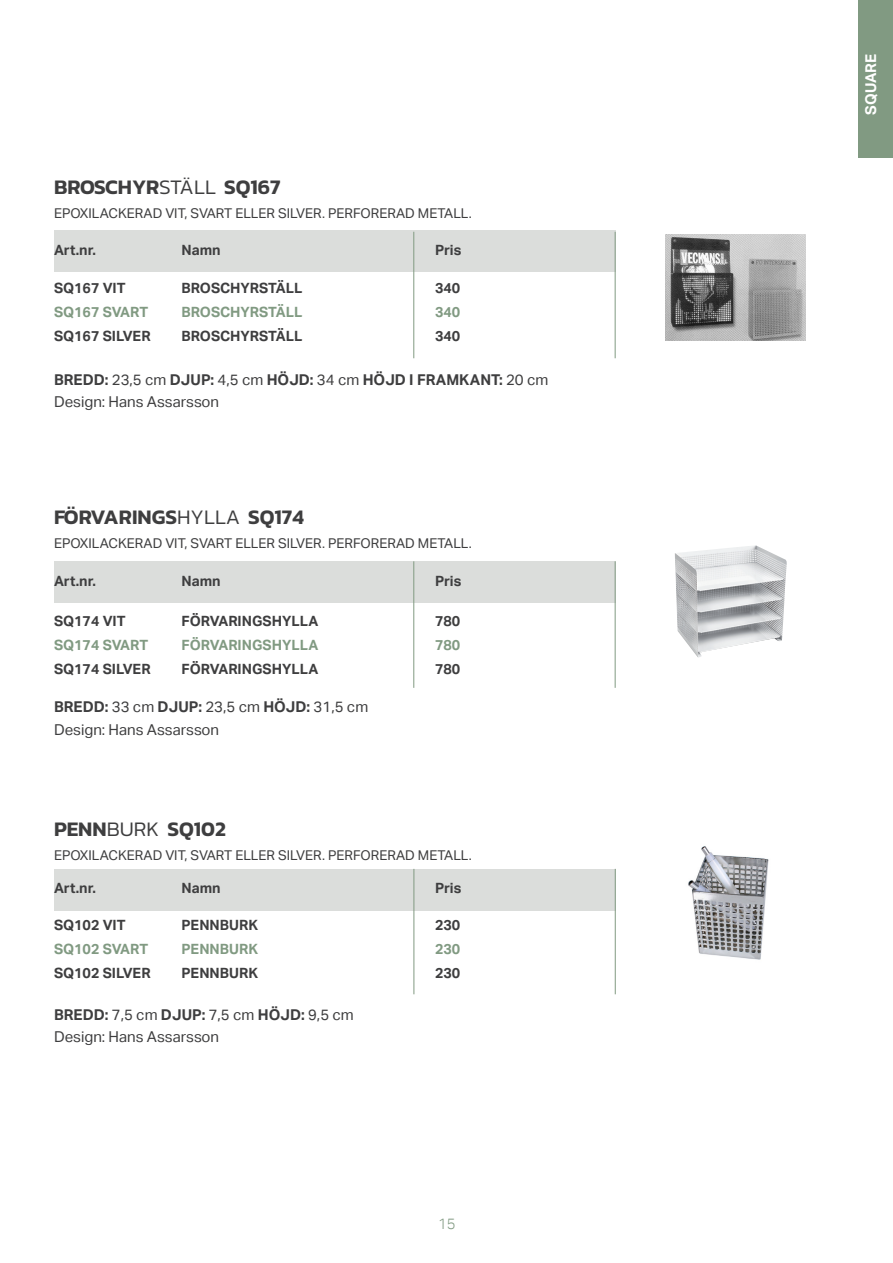
<style>
.page{position:relative;width:893px;height:1263px;background:#fff}
.page>*{position:absolute;margin:0;border:0;box-sizing:border-box;transform-origin:0 0}
.t1{font:600 21px "Kanit";color:#3e3e3f}
.t2{font:700 15px "Aktiv Grotesk";color:#3e3e3f}
.t3{font:15px "Aktiv Grotesk";color:#3e3e3f}
.t4{font:700 15px "Aktiv Grotesk";color:#fff}
.t5{font:300 15px "Aktiv Grotesk";color:#819a82}
.SQUARE_ARTIKELLISTA{font:700 14.25px "Aktiv Grotesk";color:#3e3e3f}
.SQUARE_ARTIKELLISTA-2{font:700 14.25px "Aktiv Grotesk";color:#819a82}
.SQUARE_ARTIKEL_RUBRI{font:700 14.25px "Aktiv Grotesk";color:#3e3e3f}
.t6{font:13.5px "Aktiv Grotesk";color:#3e3e3f}
.s1{font-weight:300}
.s2{font-weight:400}
</style>
<div class="page">
<img style="left:675px;top:545px;width:112px;height:112px">
<div style="left:859px;top:0;width:34px;height:157px;background:#819a82"></div>
<div style="left:54px;top:561px;width:561px;height:42px;background:#dbdddb"></div>
<img style="left:666px;top:235px;width:140px;height:106px">
<div style="left:54px;top:230px;width:561px;height:42px;background:#dbdddb"></div>
<hr style="left:413px;top:232px;width:1px;height:126px;background:#819a82">
<hr style="left:615px;top:232px;width:1px;height:126px;background:#819a82">
<hr style="left:413px;top:561px;width:1px;height:127px;background:#819a82">
<hr style="left:615px;top:561px;width:1px;height:127px;background:#819a82">
<div style="left:54px;top:869px;width:561px;height:41px;background:#dbdddb"></div>
<hr style="left:414px;top:869px;width:1px;height:125px;background:#819a82">
<hr style="left:615px;top:869px;width:1px;height:125px;background:#819a82">
<img style="left:688px;top:846px;width:81px;height:114px">
<p class="t1" style="left:54px;top:171px;width:228px">BROSCHYR<span class="s1">STÄLL</span> SQ167</p>
<p class="t6" style="left:54px;top:206px;width:419px">EPOXILACKERAD VIT, SVART ELLER SILVER. PERFORERAD METALL.</p>
<p class="SQUARE_ARTIKEL_RUBRI" style="left:54px;top:241px;width:43px">Art.nr.</p>
<p class="SQUARE_ARTIKEL_RUBRI" style="left:182px;top:241px;width:41px">Namn</p>
<p class="SQUARE_ARTIKEL_RUBRI" style="left:435px;top:241px;width:28px">Pris</p>
<p class="SQUARE_ARTIKELLISTA" style="left:54px;top:280px;width:73px">SQ167 VIT</p>
<p class="SQUARE_ARTIKELLISTA" style="left:181px;top:280px;width:122px">BROSCHYRSTÄLL</p>
<p class="SQUARE_ARTIKELLISTA" style="left:435px;top:280px;width:27px">340</p>
<p class="SQUARE_ARTIKELLISTA-2" style="left:54px;top:304px;width:96px">SQ167 SVART</p>
<p class="SQUARE_ARTIKELLISTA-2" style="left:181px;top:304px;width:122px">BROSCHYRSTÄLL</p>
<p class="SQUARE_ARTIKELLISTA-2" style="left:435px;top:304px;width:27px">340</p>
<p class="SQUARE_ARTIKELLISTA" style="left:54px;top:328px;width:98px">SQ167 SILVER</p>
<p class="SQUARE_ARTIKELLISTA" style="left:181px;top:328px;width:122px">BROSCHYRSTÄLL</p>
<p class="SQUARE_ARTIKELLISTA" style="left:435px;top:328px;width:27px">340</p>
<p class="t2" style="left:54px;top:371px;width:496px">BREDD: <span class="s2">23,5 cm</span> DJUP: <span class="s2">4,5 cm</span> HÖJD: <span class="s2">34 cm</span> HÖJD I FRAMKANT: <span class="s2">20 cm</span></p>
<p class="t3" style="left:54px;top:393px;width:167px">Design: Hans Assarsson</p>
<p class="t1" style="left:54px;top:501px;width:251px">FÖRVARINGS<span class="s1">HYLLA</span> SQ174</p>
<p class="t6" style="left:54px;top:535px;width:419px">EPOXILACKERAD VIT, SVART ELLER SILVER. PERFORERAD METALL.</p>
<p class="SQUARE_ARTIKEL_RUBRI" style="left:54px;top:572px;width:43px">Art.nr.</p>
<p class="SQUARE_ARTIKEL_RUBRI" style="left:182px;top:572px;width:41px">Namn</p>
<p class="SQUARE_ARTIKEL_RUBRI" style="left:435px;top:572px;width:28px">Pris</p>
<p class="SQUARE_ARTIKELLISTA" style="left:54px;top:612px;width:73px">SQ174 VIT</p>
<p class="SQUARE_ARTIKELLISTA" style="left:181px;top:612px;width:138px">FÖRVARINGSHYLLA</p>
<p class="SQUARE_ARTIKELLISTA" style="left:435px;top:612px;width:27px">780</p>
<p class="SQUARE_ARTIKELLISTA-2" style="left:54px;top:636px;width:96px">SQ174 SVART</p>
<p class="SQUARE_ARTIKELLISTA-2" style="left:181px;top:636px;width:138px">FÖRVARINGSHYLLA</p>
<p class="SQUARE_ARTIKELLISTA-2" style="left:435px;top:636px;width:27px">780</p>
<p class="SQUARE_ARTIKELLISTA" style="left:54px;top:660px;width:98px">SQ174 SILVER</p>
<p class="SQUARE_ARTIKELLISTA" style="left:181px;top:660px;width:138px">FÖRVARINGSHYLLA</p>
<p class="SQUARE_ARTIKELLISTA" style="left:435px;top:660px;width:27px">780</p>
<p class="t2" style="left:54px;top:698px;width:316px">BREDD: <span class="s2">33 cm</span> DJUP: <span class="s2">23,5 cm</span> HÖJD: <span class="s2">31,5 cm</span></p>
<p class="t3" style="left:54px;top:721px;width:167px">Design: Hans Assarsson</p>
<p class="t1" style="left:54px;top:813px;width:173px">PENN<span class="s1">BURK</span> SQ102</p>
<p class="t6" style="left:54px;top:847px;width:419px">EPOXILACKERAD VIT, SVART ELLER SILVER. PERFORERAD METALL.</p>
<p class="SQUARE_ARTIKEL_RUBRI" style="left:54px;top:880px;width:43px">Art.nr.</p>
<p class="SQUARE_ARTIKEL_RUBRI" style="left:182px;top:880px;width:41px">Namn</p>
<p class="SQUARE_ARTIKEL_RUBRI" style="left:435px;top:880px;width:28px">Pris</p>
<p class="SQUARE_ARTIKELLISTA" style="left:54px;top:917px;width:73px">SQ102 VIT</p>
<p class="SQUARE_ARTIKELLISTA" style="left:181px;top:917px;width:78px">PENNBURK</p>
<p class="SQUARE_ARTIKELLISTA" style="left:435px;top:917px;width:27px">230</p>
<p class="SQUARE_ARTIKELLISTA-2" style="left:54px;top:941px;width:96px">SQ102 SVART</p>
<p class="SQUARE_ARTIKELLISTA-2" style="left:181px;top:941px;width:78px">PENNBURK</p>
<p class="SQUARE_ARTIKELLISTA-2" style="left:435px;top:941px;width:27px">230</p>
<p class="SQUARE_ARTIKELLISTA" style="left:54px;top:965px;width:98px">SQ102 SILVER</p>
<p class="SQUARE_ARTIKELLISTA" style="left:181px;top:965px;width:78px">PENNBURK</p>
<p class="SQUARE_ARTIKELLISTA" style="left:435px;top:965px;width:27px">230</p>
<p class="t2" style="left:54px;top:1006px;width:301px">BREDD: <span class="s2">7,5 cm</span> DJUP: <span class="s2">7,5 cm</span> HÖJD: <span class="s2">9,5 cm</span></p>
<p class="t3" style="left:54px;top:1028px;width:167px">Design: Hans Assarsson</p>
<p class="t5" style="left:438px;top:1215px;width:19px">15</p>
<p class="t4" style="left:862px;top:115px;width:62px;rotate:-90deg">SQUARE</p>
</div>
